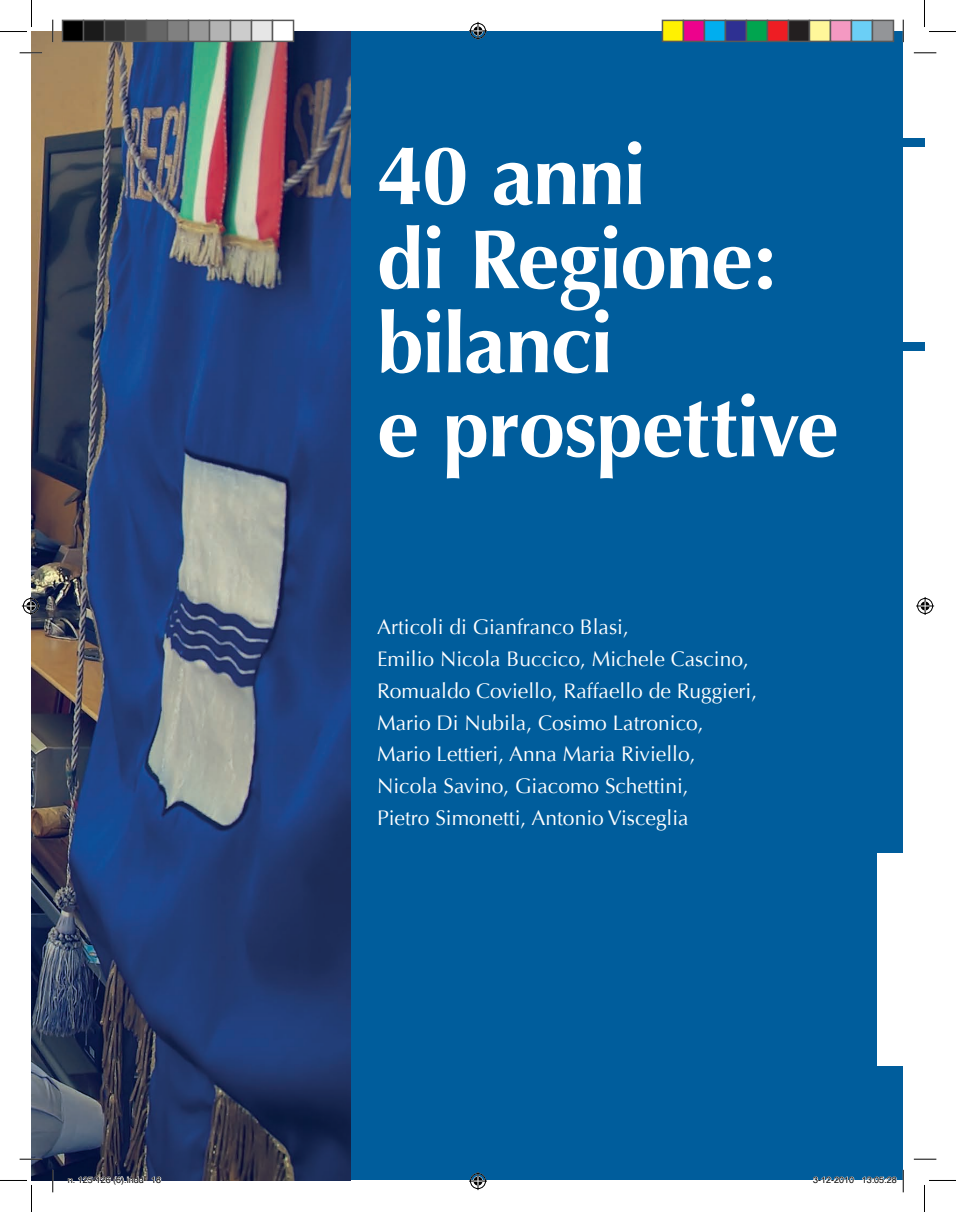
<style>
.page{position:relative;width:956px;height:1212px;background:#fff}
.page>*{position:absolute;margin:0;border:0;box-sizing:border-box;transform-origin:0 0}
.t1{font:700 84px/84px "Optima";letter-spacing:-.02em;color:#fff}
.t2{font:21px/32px "Optima";color:#fff}
.t3{font:9px "Helvetica";color:#000}
</style>
<div class="page">
<div style="left:903px;top:138px;width:21px;height:8px;background:#005d9c"></div>
<div style="left:903px;top:342px;width:21px;height:8px;background:#005d9c"></div>
<div style="left:350px;top:32px;width:553px;height:1148px;background:#005d9c"></div>
<div style="left:878px;top:852px;width:25px;height:213px;background:#fff"></div>
<img style="left:32px;top:32px;width:318px;height:1148px">
<svg style="left:20px;top:52px;width:22px;height:2px"></svg>
<svg style="left:914px;top:52px;width:22px;height:2px"></svg>
<svg style="left:20px;top:1158px;width:22px;height:1px"></svg>
<svg style="left:914px;top:1158px;width:22px;height:1px"></svg>
<svg style="left:52px;top:20px;width:2px;height:22px"></svg>
<svg style="left:52px;top:1169px;width:2px;height:22px"></svg>
<svg style="left:903px;top:20px;width:1px;height:22px"></svg>
<svg style="left:903px;top:1169px;width:1px;height:22px"></svg>
<svg style="left:0;top:0;width:32px;height:32px"></svg>
<svg style="left:0;top:1179px;width:32px;height:32px"></svg>
<svg style="left:924px;top:0;width:32px;height:32px"></svg>
<svg style="left:924px;top:1180px;width:32px;height:31px"></svg>
<svg style="left:469px;top:22px;width:18px;height:18px"></svg>
<svg style="left:469px;top:1172px;width:18px;height:17px"></svg>
<svg style="left:22px;top:597px;width:18px;height:18px"></svg>
<svg style="left:916px;top:597px;width:18px;height:18px"></svg>
<div style="left:63px;top:20px;width:21px;height:21px;background:#000"></div>
<div style="left:62px;top:20px;width:22px;height:22px;border:2px solid #595959"></div>
<div style="left:84px;top:20px;width:21px;height:21px;background:#1a1a1a"></div>
<div style="left:83px;top:20px;width:22px;height:22px;border:2px solid #595959"></div>
<div style="left:105px;top:20px;width:21px;height:21px;background:#333"></div>
<div style="left:104px;top:20px;width:22px;height:22px;border:2px solid #595959"></div>
<div style="left:126px;top:20px;width:21px;height:21px;background:#4d4d4d"></div>
<div style="left:125px;top:20px;width:22px;height:22px;border:2px solid #595959"></div>
<div style="left:147px;top:20px;width:21px;height:21px;background:#666"></div>
<div style="left:146px;top:20px;width:22px;height:22px;border:2px solid #595959"></div>
<div style="left:168px;top:20px;width:21px;height:21px;background:#808080"></div>
<div style="left:167px;top:20px;width:22px;height:22px;border:2px solid #595959"></div>
<div style="left:189px;top:20px;width:21px;height:21px;background:#999"></div>
<div style="left:188px;top:20px;width:22px;height:22px;border:2px solid #595959"></div>
<div style="left:210px;top:20px;width:21px;height:21px;background:#b3b3b3"></div>
<div style="left:209px;top:20px;width:22px;height:22px;border:2px solid #595959"></div>
<div style="left:231px;top:20px;width:21px;height:21px;background:#ccc"></div>
<div style="left:230px;top:20px;width:22px;height:22px;border:2px solid #595959"></div>
<div style="left:252px;top:20px;width:21px;height:21px;background:#e6e6e6"></div>
<div style="left:251px;top:20px;width:22px;height:22px;border:2px solid #595959"></div>
<div style="left:273px;top:20px;width:21px;height:21px;background:#fff"></div>
<div style="left:272px;top:20px;width:22px;height:22px;border:2px solid #595959"></div>
<div style="left:662px;top:20px;width:21px;height:21px;background:#fff101"></div>
<div style="left:662px;top:20px;width:22px;height:22px;border:2px solid #595959"></div>
<div style="left:683px;top:20px;width:21px;height:21px;background:#ed028c"></div>
<div style="left:683px;top:20px;width:22px;height:22px;border:2px solid #595959"></div>
<div style="left:704px;top:20px;width:21px;height:21px;background:#00aeef"></div>
<div style="left:704px;top:20px;width:22px;height:22px;border:2px solid #595959"></div>
<div style="left:725px;top:20px;width:21px;height:21px;background:#2e3092"></div>
<div style="left:725px;top:20px;width:22px;height:22px;border:2px solid #595959"></div>
<div style="left:746px;top:20px;width:21px;height:21px;background:#00a54f"></div>
<div style="left:746px;top:20px;width:22px;height:22px;border:2px solid #595959"></div>
<div style="left:767px;top:20px;width:21px;height:21px;background:#ee1d23"></div>
<div style="left:767px;top:20px;width:22px;height:22px;border:2px solid #595959"></div>
<div style="left:788px;top:20px;width:21px;height:21px;background:#231f20"></div>
<div style="left:788px;top:20px;width:22px;height:22px;border:2px solid #595959"></div>
<div style="left:809px;top:20px;width:21px;height:21px;background:#fff79a"></div>
<div style="left:809px;top:20px;width:22px;height:22px;border:2px solid #595959"></div>
<div style="left:830px;top:20px;width:21px;height:21px;background:#f499c2"></div>
<div style="left:830px;top:20px;width:22px;height:22px;border:2px solid #595959"></div>
<div style="left:851px;top:20px;width:21px;height:21px;background:#6bcff6"></div>
<div style="left:851px;top:20px;width:22px;height:22px;border:2px solid #595959"></div>
<div style="left:872px;top:20px;width:21px;height:21px;background:#939598"></div>
<div style="left:872px;top:20px;width:22px;height:22px;border:2px solid #595959"></div>
<svg style="left:68px;top:1175px;width:76px;height:6px"></svg>
<svg style="left:152px;top:1175px;width:10px;height:6px"></svg>
<svg style="left:813px;top:1176px;width:41px;height:4px"></svg>
<svg style="left:862px;top:1176px;width:35px;height:4px"></svg>
<p class="t1" style="left:377px;top:134px;width:463px">40 anni<br>di Regione: bilanci<br>e prospettive</p>
<p class="t2" style="left:377px;top:611px;width:382px">Articoli di Gianfranco Blasi,<br>Emilio Nicola Buccico, Michele Cascino, Romualdo Coviello, Raffaello de Ruggieri, Mario Di Nubila, Cosimo Latronico, Mario Lettieri, Anna Maria Riviello, Nicola Savino, Giacomo Schettini,<br>Pietro Simonetti, Antonio Visceglia</p>
<p class="t3" style="left:68px;top:1173px;width:95px">n. 125-126 (6).indd 18</p>
<p class="t3" style="left:813px;top:1173px;width:85px">3-12-2010 13:05:28</p>
</div>
